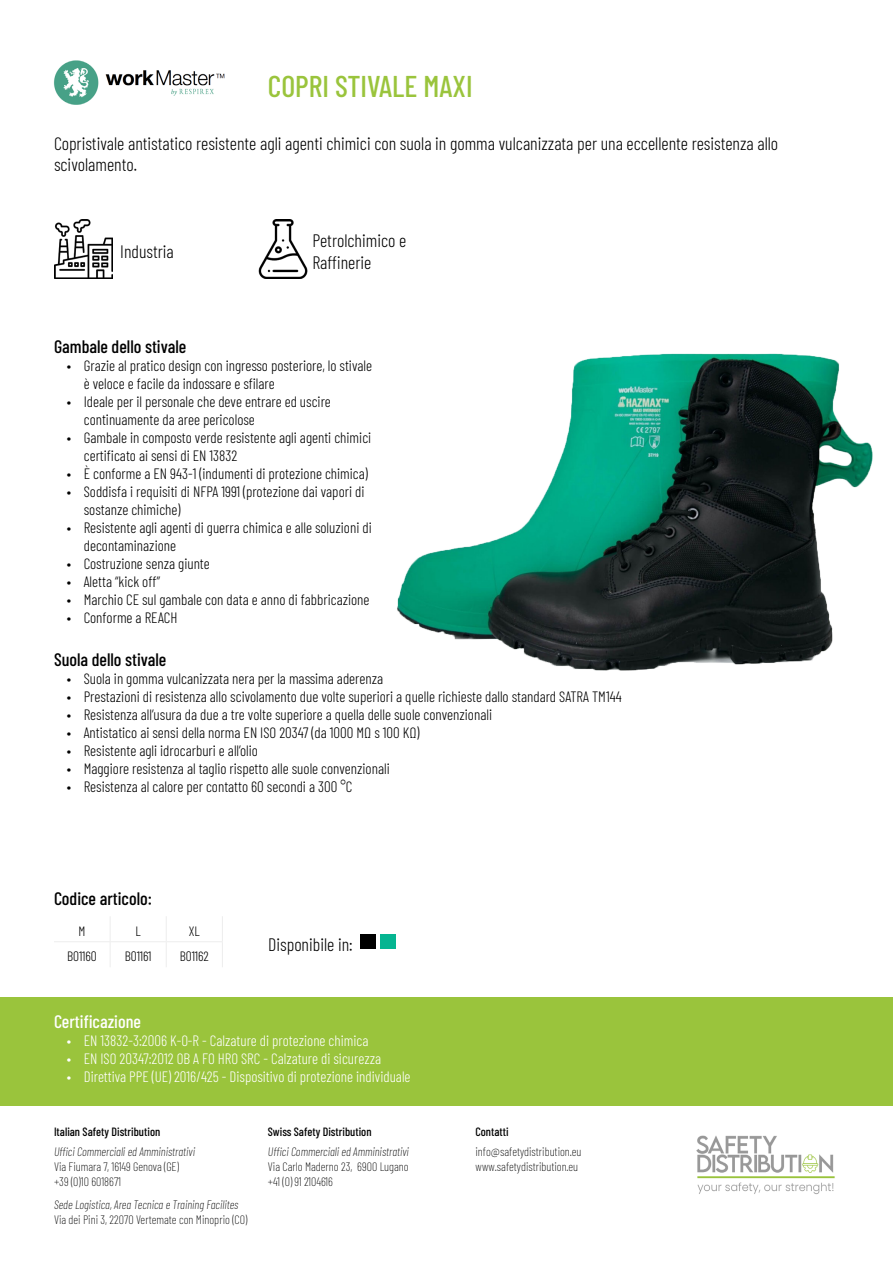
<style>
.page{position:relative;width:893px;height:1263px;background:#fff}
.page>*{position:absolute;margin:0;border:0;box-sizing:border-box;transform-origin:0 0}
.titolo{font:500 30px "Barlow Condensed";color:#9ac43c}
.TESTO{font:300 18px/21.6px "Barlow Condensed";color:#000}
.TESTO-2{font:500 18px "Barlow Condensed";color:#000}
.TESTO-3{font:500 18px "Barlow Condensed";color:#fff}
.t1{font:300 15px/18px "Barlow Condensed";color:#000}
.t2{font:300 15px "Barlow Condensed";color:#fff}
.t3{font:300 13.5px "Barlow Condensed";color:#000}
.t4{font:200 12px/15px "Barlow Condensed";color:#000}
.t5{font:italic 200 12px "Barlow Condensed";color:#000}
.t6{font:500 12px "Barlow Condensed";color:#000}
</style>
<div class="page">
<img style="left:54px;top:60px;width:171px;height:45px">
<img style="left:696px;top:1135px;width:139px;height:60px">
<img style="left:397px;top:353px;width:476px;height:318px">
<div style="left:360px;top:934px;width:16px;height:15px;background:#000"></div>
<div style="left:380px;top:934px;width:16px;height:15px;background:#05b591"></div>
<div style="left:0;top:997px;width:893px;height:109px;background:#9ac43c"></div>
<hr style="left:54px;top:941px;width:56px;height:1px;background:#ededed">
<hr style="left:110px;top:941px;width:56px;height:1px;background:#ededed">
<svg style="left:110px;top:917px;width:1px;height:50px"></svg>
<hr style="left:166px;top:941px;width:57px;height:1px;background:#ededed">
<svg style="left:166px;top:916px;width:1px;height:51px"></svg>
<svg style="left:222px;top:916px;width:1px;height:51px"></svg>
<img style="left:258px;top:220px;width:50px;height:59px">
<img style="left:54px;top:220px;width:59px;height:59px">
<p class="titolo" style="left:268px;top:65px;width:206px">COPRI STIVALE MAXI</p>
<p class="TESTO" style="left:54px;top:131px;width:726px">Copristivale antistatico resistente agli agenti chimici con suola in gomma vulcanizzata per una eccellente resistenza allo scivolamento.</p>
<p class="TESTO" style="left:120px;top:240px;width:55px">Industria</p>
<p class="TESTO" style="left:312px;top:229px;width:95px">Petrolchimico e</p>
<p class="TESTO" style="left:312px;top:250px;width:61px">Raffinerie</p>
<p class="TESTO-2" style="left:54px;top:334px;width:134px">Gambale dello stivale</p>
<p class="t1" style="left:84px;top:355px;width:290px;text-indent:-17px">• Grazie al pratico design con ingresso posteriore, lo stivale è veloce e facile da indossare e sfilare</p>
<p class="t1" style="left:84px;top:391px;width:249px;text-indent:-17px">• Ideale per il personale che deve entrare ed uscire continuamente da aree pericolose</p>
<p class="t1" style="left:84px;top:427px;width:289px;text-indent:-17px">• Gambale in composto verde resistente agli agenti chimici certificato ai sensi di EN 13832</p>
<p class="t1" style="left:67px;top:463px;width:303px">• È conforme a EN 943-1 (indumenti di protezione chimica)</p>
<p class="t1" style="left:84px;top:481px;width:282px;text-indent:-17px">• Soddisfa i requisiti di NFPA 1991 (protezione dai vapori di sostanze chimiche)</p>
<p class="t1" style="left:84px;top:517px;width:289px;text-indent:-17px">• Resistente agli agenti di guerra chimica e alle soluzioni di decontaminazione</p>
<p class="t1" style="left:67px;top:553px;width:145px">• Costruzione senza giunte</p>
<p class="t1" style="left:67px;top:571px;width:95px">• Aletta “kick off”</p>
<p class="t1" style="left:67px;top:589px;width:304px">• Marchio CE sul gambale con data e anno di fabbricazione</p>
<p class="t1" style="left:67px;top:607px;width:112px">• Conforme a REACH</p>
<p class="TESTO-2" style="left:54px;top:647px;width:114px">Suola dello stivale</p>
<p class="t1" style="left:67px;top:669px;width:318px">• Suola in gomma vulcanizzata nera per la massima aderenza</p>
<p class="t1" style="left:67px;top:687px;width:556px">• Prestazioni di resistenza allo scivolamento due volte superiori a quelle richieste dallo standard SATRA TM144</p>
<p class="t1" style="left:67px;top:705px;width:427px">• Resistenza all’usura da due a tre volte superiore a quella delle suole convenzionali</p>
<p class="t1" style="left:67px;top:723px;width:354px">• Antistatico ai sensi della norma EN ISO 20347 (da 1000 MΩ s 100 KΩ)</p>
<p class="t1" style="left:67px;top:741px;width:193px">• Resistente agli idrocarburi e all’olio</p>
<p class="t1" style="left:67px;top:759px;width:324px">• Maggiore resistenza al taglio rispetto alle suole convenzionali</p>
<p class="t1" style="left:67px;top:777px;width:287px">• Resistenza al calore per contatto 60 secondi a 300 °C</p>
<p class="TESTO-2" style="left:54px;top:885px;width:99px">Codice articolo:</p>
<p class="t3" style="left:79px;top:921px;width:8px">M</p>
<p class="t3" style="left:136px;top:921px;width:7px">L</p>
<p class="t3" style="left:189px;top:921px;width:12px">XL</p>
<p class="t3" style="left:67px;top:947px;width:31px">B01160</p>
<p class="t3" style="left:125px;top:947px;width:28px">B01161</p>
<p class="t3" style="left:180px;top:947px;width:31px">B01162</p>
<p class="TESTO" style="left:268px;top:932px;width:86px">Disponibile in:</p>
<p class="TESTO-3" style="left:54px;top:1009px;width:89px">Certificazione</p>
<p class="t2" style="left:67px;top:1030px;width:303px">• EN 13832-3:2006 K-O-R - Calzature di protezione chimica</p>
<p class="t2" style="left:67px;top:1048px;width:316px">• EN ISO 20347:2012 OB A FO HRO SRC - Calzature di sicurezza</p>
<p class="t2" style="left:67px;top:1066px;width:345px">• Direttiva PPE (UE) 2016/425 - Dispositivo di protezione individuale</p>
<p class="t6" style="left:54px;top:1122px;width:108px">Italian Safety Distribution</p>
<p class="t5" style="left:54px;top:1143px;width:143px">Uffici Commerciali ed Amministrativi</p>
<p class="t4" style="left:54px;top:1158px;width:126px">Via Fiumara 7, 16149 Genova (GE) +39 (0)10 6018671</p>
<p class="t5" style="left:54px;top:1195px;width:186px">Sede Logistica, Area Tecnica e Training Facilites</p>
<p class="t4" style="left:54px;top:1211px;width:195px">Via dei Pini 3, 22070 Vertemate con Minoprio (CO)</p>
<p class="t6" style="left:268px;top:1122px;width:105px">Swiss Safety Distribution</p>
<p class="t5" style="left:268px;top:1143px;width:143px">Uffici Commerciali ed Amministrativi</p>
<p class="t4" style="left:268px;top:1158px;width:142px">Via Carlo Maderno 23, 6900 Lugano +41 (0) 91 2104616</p>
<p class="t6" style="left:475px;top:1122px;width:35px">Contatti</p>
<p class="t4" style="left:475px;top:1143px;width:107px">info@safetydistribution.eu www.safetydistribution.eu</p>
</div>
